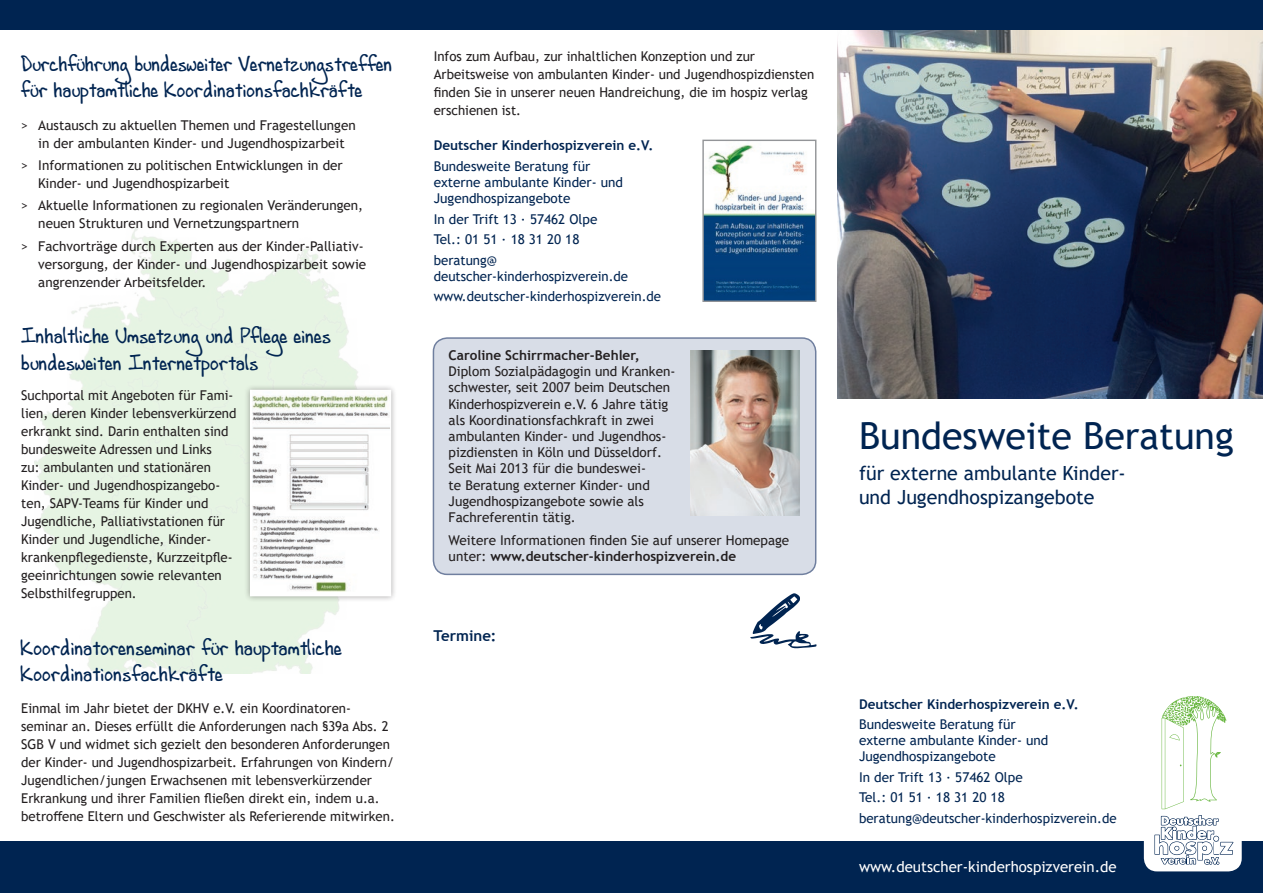
<style>
.page{position:relative;width:1263px;height:893px;background:#fff}
.page>*{position:absolute;margin:0;border:0;box-sizing:border-box;transform-origin:0 0}
.t1{font:37.5px "Trebuchet MS";color:#002451}
.t2{font:21.75px/26.1px "Andrew Script 16";color:#002451}
.t3{font:19.5px/24px "Trebuchet MS";color:#002451}
.t4{font:15px "Trebuchet MS";color:#fff}
.t5{font:700 15px "Trebuchet MS";color:#002451}
.t6{font:13.5px/18px "Trebuchet MS";color:#231f20}
.t7{font:13.5px/20.4px "Trebuchet MS";color:#002451}
.t8{font:700 13.5px "Trebuchet MS";color:#002451}
.t9{font:700 13.5px "Trebuchet MS";color:#231f20}
.s1{font-weight:700}
</style>
<div class="page">
<svg style="left:750px;top:593px;width:66px;height:56px"></svg>
<div style="left:433px;top:338px;width:383px;height:236px;background:#d5dae5;border-radius:14px"></div>
<div style="left:433px;top:337px;width:383px;height:238px;border:2px solid #627396;border-radius:14px"></div>
<img style="left:690px;top:350px;width:109px;height:166px">
<img style="left:704px;top:145px;width:110px;height:155px">
<div style="left:702px;top:140px;width:114px;height:162px;border:1px solid #939598"></div>
<img style="left:838px;top:30px;width:425px;height:369px">
<div style="left:0;top:0;width:1263px;height:30px;background:#002451"></div>
<div style="left:0;top:842px;width:1263px;height:51px;background:#002451"></div>
<svg style="left:1144px;top:696px;width:98px;height:175px"></svg>
<div style="left:244px;top:384px;width:153px;height:219px;background:#231f20;opacity:.4"></div>
<img style="left:253px;top:392px;width:136px;height:200px">
<h2 class="t2" style="left:21px;top:50px;width:373px">Durchführung bundesweiter Vernetzungstreffen für hauptamtliche Koordinationsfachkräfte</h2>
<p class="t6" style="left:21px;top:116px;width:336px;text-align:center">&gt; Austausch zu aktuellen Themen und Fragestellungen in der ambulanten Kinder- und Jugendhospizarbeit</p>
<p class="t6" style="left:38px;top:156px;width:306px;text-indent:-17px">&gt; Informationen zu politischen Entwicklungen in der<br>Kinder- und Jugendhospizarbeit</p>
<p class="t6" style="left:38px;top:196px;width:326px;text-indent:-17px">&gt; Aktuelle Informationen zu regionalen Veränderungen, neuen Strukturen und Vernetzungspartnern</p>
<p class="t6" style="left:38px;top:237px;width:329px;text-indent:-17px">&gt; Fachvorträge durch Experten aus der Kinder-Palliativ&shy;versorgung, der Kinder- und Jugendhospizarbeit sowie angrenzender Arbeitsfelder.</p>
<h2 class="t2" style="left:21px;top:323px;width:312px">Inhaltliche Umsetzung und Pflege eines bundesweiten Internetportals</h2>
<p class="t6" style="left:21px;top:386px;width:217px">Suchportal mit Angeboten für Fami&shy;lien, deren Kinder lebensverkürzend erkrankt sind. Darin enthalten sind bundesweite Adressen und Links<br>zu: ambulanten und stationären Kinder- und Jugendhospizangebo&shy;ten, SAPV-Teams für Kinder und Jugendliche, Palliativstationen für Kinder und Jugendliche, Kinder&shy;krankenpflegedienste, Kurzzeitpfle&shy;geeinrichtungen sowie relevanten Selbsthilfegruppen.</p>
<h2 class="t2" style="left:21px;top:634px;width:322px">Koordinatorenseminar für hauptamtliche<br>Koordinationsfachkräfte</h2>
<p class="t6" style="left:21px;top:699px;width:375px">Einmal im Jahr bietet der DKHV e.V. ein Koordinatoren&shy;seminar an. Dieses erfüllt die Anforderungen nach §39a Abs. 2<br>SGB V und widmet sich gezielt den besonderen Anforderungen der Kinder- und Jugendhospizarbeit. Erfahrungen von Kindern/ Jugendlichen/jungen Erwachsenen mit lebensverkürzender Erkrankung und ihrer Familien fließen direkt ein, indem u.a. betroffene Eltern und Geschwister als Referierende mitwirken.</p>
<p class="t6" style="left:434px;top:47px;width:382px">Infos zum Aufbau, zur inhaltlichen Konzeption und zur Arbeitsweise von ambulanten Kinder- und Jugendhospizdiensten finden Sie in unserer neuen Handreichung, die im hospiz verlag erschienen ist.</p>
<p class="t8" style="left:434px;top:137px;width:221px">Deutscher Kinderhospizverein e.V.</p>
<p class="t7" style="left:434px;top:158px;width:191px;line-height:16.2px">Bundesweite Beratung für externe ambulante Kinder- und<br>Jugendhospizangebote</p>
<p class="t7" style="left:434px;top:209px;width:165px">In der Trift 13 · 57462 Olpe<br>Tel.: 01 51 · 18 31 20 18 beratung@</p>
<p class="t7" style="left:434px;top:266px;width:229px">deutscher-kinderhospizverein.de www.deutscher-kinderhospizverein.de</p>
<p class="t9" style="left:449px;top:347px;width:192px">Caroline Schirrmacher-Behler,</p>
<p class="t6" style="left:449px;top:363px;width:228px;line-height:16.2px">Diplom Sozialpädagogin und Kranken&shy;schwester, seit 2007 beim Deutschen Kinderhospizverein e.V. 6 Jahre tätig als Koordinationsfachkraft in zwei ambulanten Kinder- und Jugendhos&shy;pizdiensten in Köln und Düsseldorf.<br>Seit Mai 2013 für die bundeswei-<br>te Beratung externer Kinder- und Jugendhospizangebote sowie als Fachreferentin tätig.</p>
<p class="t6" style="left:449px;top:532px;width:342px;line-height:16.2px">Weitere Informationen finden Sie auf unserer Homepage unter: <span class="s1">www.deutscher-kinderhospizverein.de</span></p>
<p class="t5" style="left:434px;top:626px;width:64px">Termine:</p>
<h1 class="t1" style="left:859px;top:412px;width:376px">Bundesweite Beratung</h1>
<h3 class="t3" style="left:859px;top:461px;width:268px">für externe ambulante Kinder&shy;und Jugendhospizangebote</h3>
<p class="t8" style="left:859px;top:695px;width:221px">Deutscher Kinderhospizverein e.V.</p>
<p class="t7" style="left:859px;top:716px;width:191px;line-height:16.2px">Bundesweite Beratung für externe ambulante Kinder- und<br>Jugendhospizangebote</p>
<p class="t7" style="left:859px;top:767px;width:259px">In der Trift 13 · 57462 Olpe<br>Tel.: 01 51 · 18 31 20 18 beratung@deutscher-kinderhospizverein.de</p>
<p class="t4" style="left:859px;top:857px;width:259px">www.deutscher-kinderhospizverein.de</p>
</div>
